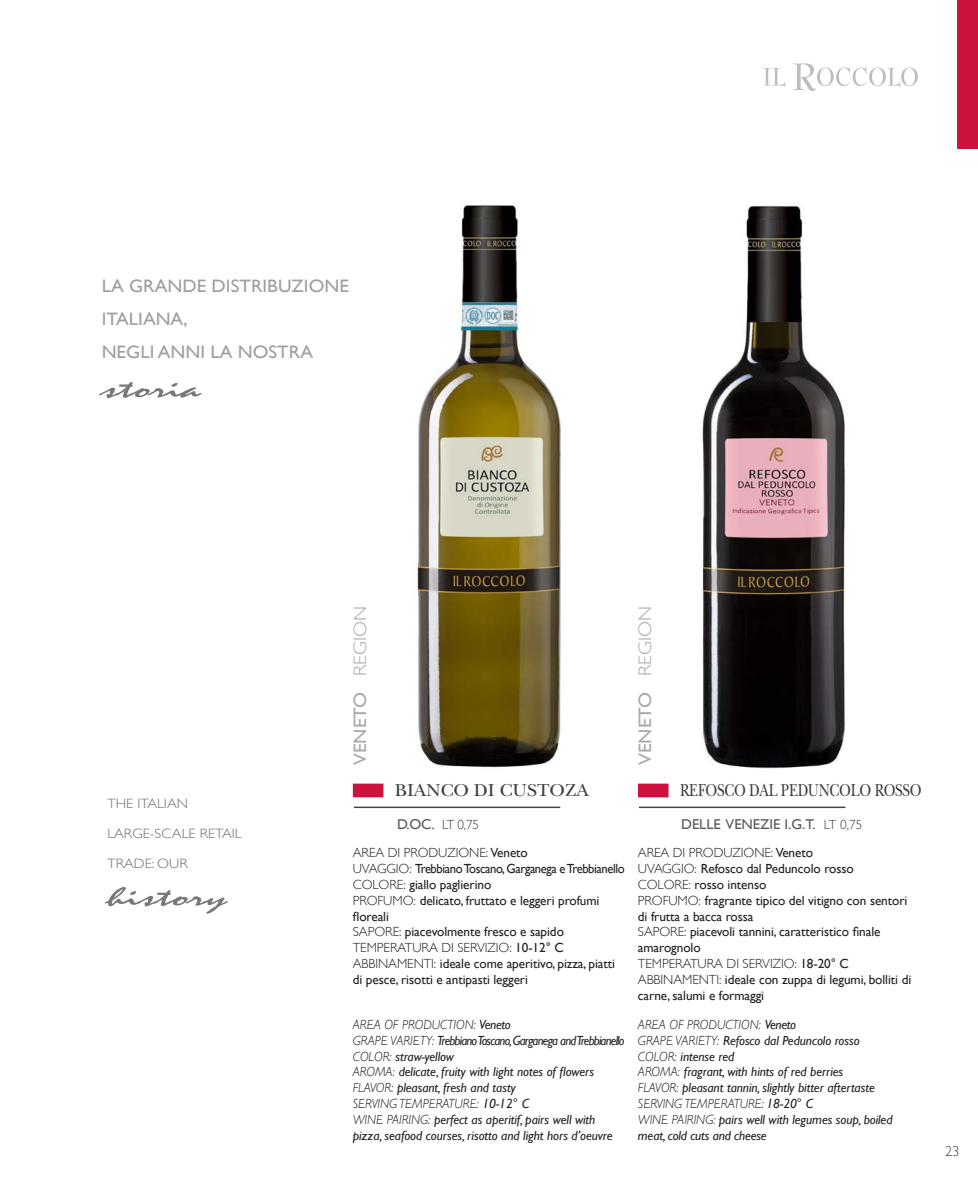
<style>
.page{position:relative;width:978px;height:1190px;background:#fff}
.page>*{position:absolute;margin:0;border:0;box-sizing:border-box;transform-origin:0 0}
.t1{font:27.3px "Mistral D";color:#76787b;scale:1.86 1}
.t2{font:18px/33px "Gill Sans";color:#9d9fa2;scale:1.06 1}
.t3{font:18px "Gill Sans";color:#a8a9ad;scale:1.08 1}
.t4{font:18px "New Baskerville Std";letter-spacing:-.015em;color:#3e3e3f;scale:.8 1}
.t5{font:18px "New Baskerville Std";letter-spacing:-.015em;color:#3e3e3f;scale:1.05 1}
.t6{font:14.25px "Gill Sans";color:#57585a}
.t7{font:300 14.25px "Gill Sans";color:#3e3e3f}
.t8{font:300 13.5px "Gill Sans";color:#6c6d70;scale:1.08 1}
.t9{font:13.2px/15.9px "Gill Sans";letter-spacing:-.005em;color:#231f20}
.t10{font:italic 13.2px/15.9px "Gill Sans";letter-spacing:-.005em;color:#231f20}
.t11{font:300 13.2px "Gill Sans";color:#3e3e3f}
.s1{font-weight:300}
.s2{font-weight:400;font-size:14.25px;color:#57585a}
.s3{font-weight:300;font-size:13.2px;color:#3e3e3f}
</style>
<div class="page">
<div style="left:956px;top:0;width:21px;height:148px;background:#cd123d"></div>
<svg style="left:763px;top:68px;width:22px;height:19px"></svg>
<svg style="left:793px;top:63px;width:124px;height:28px"></svg>
<div style="left:353px;top:784px;width:30px;height:13px;background:#cd123d"></div>
<hr style="left:354px;top:806px;width:206px;height:2px;background:#4e4336">
<div style="left:638px;top:784px;width:29px;height:13px;background:#cd123d"></div>
<hr style="left:638px;top:806px;width:207px;height:2px;background:#4e4336">
<img style="left:415px;top:205px;width:146px;height:563px">
<img style="left:702px;top:205px;width:144px;height:564px">
<h2 class="t2" style="left:102px;top:269px;width:234px">LA GRANDE DISTRIBUZIONE<br>ITALIANA,<br>NEGLI ANNI LA NOSTRA</h2>
<h1 class="t1" style="left:102px;top:373px;width:54px">storia</h1>
<p class="t8" style="left:107px;top:795px;width:76px">THE ITALIAN</p>
<p class="t8" style="left:107px;top:825px;width:126px">LARGE-SCALE RETAIL</p>
<p class="t8" style="left:107px;top:855px;width:76px">TRADE: OUR</p>
<h1 class="t1" style="left:107px;top:881px;width:65px">history</h1>
<h2 class="t3" style="left:349px;top:765px;width:148px;rotate:-90deg">VENETO <span class="s1">REGION</span></h2>
<h2 class="t5" style="left:395px;top:780px;width:186px">BIANCO DI CUSTOZA</h2>
<p class="t11" style="left:397px;top:817px;width:83px"><span class="s2">D.OC.</span> LT 0,75</p>
<p class="t9" style="left:353px;top:844px;width:273px"><span class="s1">AREA DI PRODUZIONE:</span> Veneto<br><span class="s1">UVAGGIO:</span> Trebbiano Toscano, Garganega e Trebbianello <span class="s1">COLORE:</span> giallo paglierino<br><span class="s1">PROFUMO:</span> delicato, fruttato e leggeri profumi floreali<br><span class="s1">SAPORE:</span> piacevolmente fresco e sapido <span class="s1">TEMPERATURA DI SERVIZIO:</span> 10-12° C <span class="s1">ABBINAMENTI:</span> ideale come aperitivo, pizza, piatti di pesce, risotti e antipasti leggeri</p>
<p class="t10" style="left:353px;top:1016px;width:273px"><span class="s1">AREA OF PRODUCTION:</span> Veneto<br><span class="s1">GRAPE VARIETY:</span> Trebbiano Toscano, Garganega and Trebbianello <span class="s1">COLOR:</span> straw-yellow<br><span class="s1">AROMA:</span> delicate, fruity with light notes of flowers <span class="s1">FLAVOR:</span> pleasant, fresh and tasty<br><span class="s1">SERVING TEMPERATURE:</span> 10-12° C<br><span class="s1">WINE PAIRING:</span> perfect as aperitif, pairs well with pizza, seafood courses, risotto and light hors d’oeuvre</p>
<h2 class="t3" style="left:634px;top:765px;width:148px;rotate:-90deg">VENETO <span class="s1">REGION</span></h2>
<h2 class="t4" style="left:679px;top:780px;width:303px">REFOSCO DAL PEDUNCOLO ROSSO</h2>
<p class="t6" style="left:681px;top:816px;width:183px">DELLE VENEZIE I.G.T. <span class="s3">LT 0,75</span></p>
<p class="t9" style="left:637px;top:844px;width:275px"><span class="s1">AREA DI PRODUZIONE:</span> Veneto<br><span class="s1">UVAGGIO:</span> Refosco dal Peduncolo rosso<br><span class="s1">COLORE:</span> rosso intenso<br><span class="s1">PROFUMO:</span> fragrante tipico del vitigno con sentori di frutta a bacca rossa<br><span class="s1">SAPORE:</span> piacevoli tannini, caratteristico finale amarognolo<br><span class="s1">TEMPERATURA DI SERVIZIO:</span> 18-20° C <span class="s1">ABBINAMENTI:</span> ideale con zuppa di legumi, bolliti di carne, salumi e formaggi</p>
<p class="t10" style="left:637px;top:1016px;width:256px"><span class="s1">AREA OF PRODUCTION:</span> Veneto<br><span class="s1">GRAPE VARIETY:</span> Refosco dal Peduncolo rosso <span class="s1">COLOR:</span> intense red<br><span class="s1">AROMA:</span> fragrant, with hints of red berries<br><span class="s1">FLAVOR:</span> pleasant tannin, slightly bitter aftertaste <span class="s1">SERVING TEMPERATURE:</span> 18-20° C<br><span class="s1">WINE PAIRING:</span> pairs well with legumes soup, boiled meat, cold cuts and cheese</p>
<p class="t7" style="left:944px;top:1143px;width:16px">23</p>
</div>
